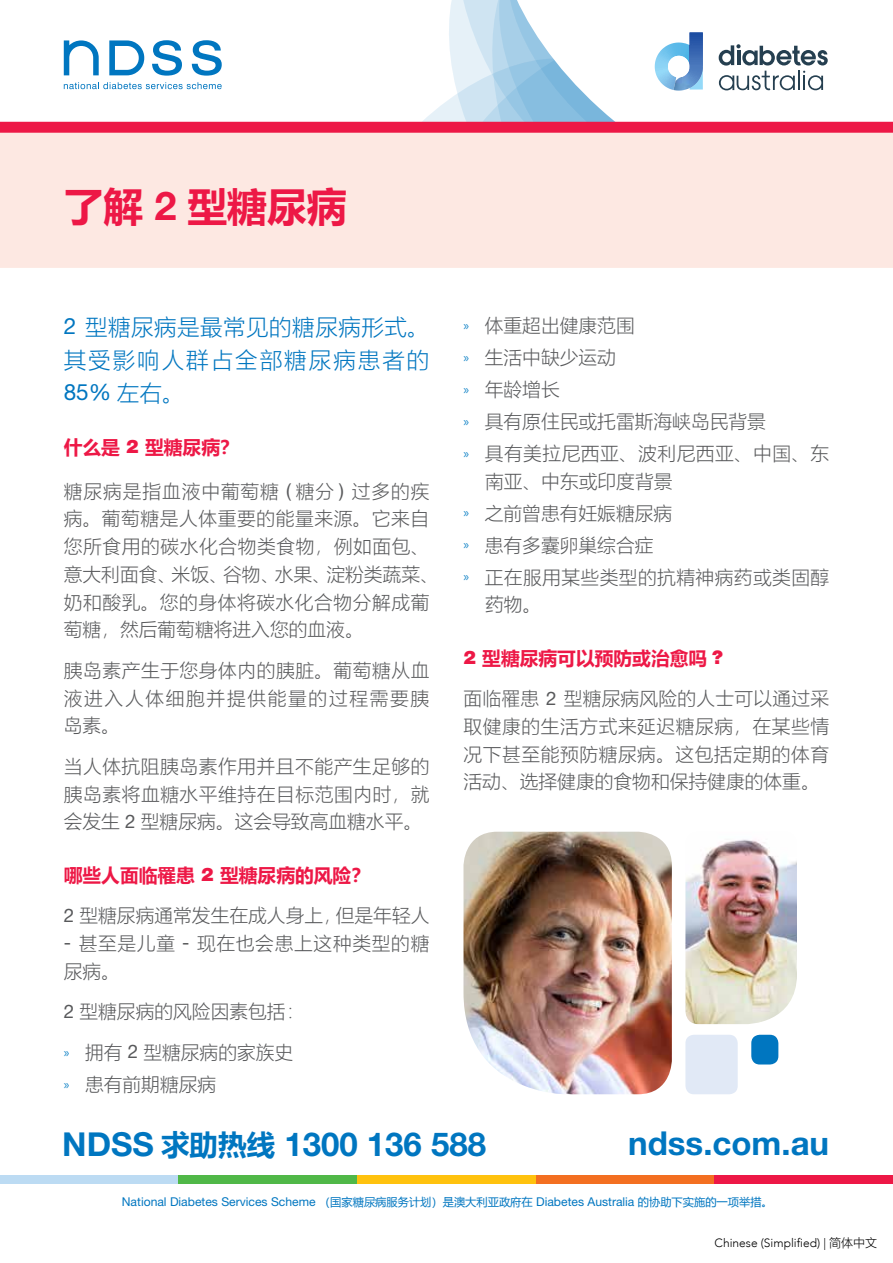
<style>
.page{position:relative;width:893px;height:1263px;background:#fff}
.page>*{position:absolute;margin:0;border:0;box-sizing:border-box;transform-origin:0 0}
.t1{font:700 39.75px "Microsoft Ya Hei UI";color:#ed1846}
.t2{font:700 33px "Helvetica Neue LT Std";color:#0076c0}
.t3{font:22.5px/33px "Microsoft Ya Hei UI Light";letter-spacing:.09em;color:#0076c0}
.t4{font:22.5px "Helvetica Neue LT Std";color:#0076c0}
.t5{font:18.75px/27.8px "Microsoft Ya Hei UI Light";letter-spacing:.025em;color:#58595b;text-align:justify}
.t6{font:18.75px/32px "Microsoft Ya Hei UI Light";color:#58595b}
.t7{font:700 18.75px "Microsoft Ya Hei UI";color:#ed1846}
.t8{font:12.15px "Helvetica Neue LT Std";color:#0076c0}
.t9{font:300 12px "Avenir";color:#000}
.s1{font-family:"Helvetica Neue LT Std"}
.s2{font-family:"Microsoft Ya Hei UI Light"}
.s3{font-family:"Helvetica Neue LT Std";font-weight:900}
.s4{font-family:"Myriad Pro";font-size:13.5px;color:#1a88c9}
.s5{font-family:"Microsoft Ya Hei UI";font-size:28.5px}
.s6{font-family:"Microsoft Ya Hei UI";font-size:11.25px}
.s7{font-family:"Microsoft Ya Hei UI Light";font-weight:400}
</style>
<div class="page">
<div style="left:0;top:232px;width:893px;height:36px;background:#fde8e2"></div>
<div style="left:0;top:133px;width:893px;height:99px;background:#fde8e2"></div>
<svg style="left:0;top:0;width:893px;height:133px"></svg>
<div style="left:357px;top:1176px;width:179px;height:8px;background:#ffc20e"></div>
<div style="left:0;top:1176px;width:179px;height:8px;background:#bcdbf3"></div>
<div style="left:179px;top:1176px;width:178px;height:8px;background:#50b848"></div>
<div style="left:536px;top:1176px;width:178px;height:8px;background:#f36f21"></div>
<div style="left:714px;top:1176px;width:179px;height:8px;background:#ed1846"></div>
<img style="left:463px;top:832px;width:209px;height:262px">
<img style="left:685px;top:839px;width:112px;height:185px">
<div style="left:751px;top:1035px;width:27px;height:29px;background:#0076c0;border-radius:9px"></div>
<div style="left:685px;top:1035px;width:53px;height:59px;background:#e1e9f6;border-radius:9px"></div>
<h1 class="t1" style="left:64px;top:179px;width:284px">了解 <span class="s1">2</span> 型糖尿病</h1>
<p class="t3" style="left:64px;top:310px;width:367px"><span class="s1">2</span> 型糖尿病是最常见的糖尿病形式。其受影响人群占全部糖尿病患者的</p>
<p class="t4" style="left:64px;top:379px;width:122px">85% <span class="s2">左右。</span></p>
<p class="t7" style="left:64px;top:434px;width:177px">什么是 <span class="s3">2</span> 型糖尿病？</p>
<p class="t5" style="left:64px;top:477px;width:377px;text-align:left">糖尿病是指血液中葡萄糖 <span class="s1">(</span> 糖分 <span class="s1">)</span> 过多的疾病。葡萄糖是人体重要的能量来源。它来自您所食用的碳水化合物类食物，例如面包、意大利面食、米饭、谷物、水果、淀粉类蔬菜、奶和酸乳。您的身体将碳水化合物分解成葡萄糖，然后葡萄糖将进入您的血液。</p>
<p class="t5" style="left:64px;top:656px;width:367px">胰岛素产生于您身体内的胰脏。葡萄糖从血液进入人体细胞并提供能量的过程需要胰岛素。</p>
<p class="t5" style="left:64px;top:752px;width:367px">当人体抗阻胰岛素作用并且不能产生足够的胰岛素将血糖水平维持在目标范围内时，就会发生 <span class="s1">2</span> 型糖尿病。这会导致高血糖水平。</p>
<p class="t7" style="left:64px;top:862px;width:308px">哪些人面临罹患 <span class="s3">2</span> 型糖尿病的风险？</p>
<p class="t6" style="left:64px;top:899px;width:367px"><span class="s1">2</span> 型糖尿病通常发生在成人身上，但是年轻人</p>
<p class="t5" style="left:64px;top:929px;width:367px"><span class="s1">-</span> 甚至是儿童 <span class="s1">-</span> 现在也会患上这种类型的糖尿病。</p>
<p class="t6" style="left:64px;top:991px;width:242px;line-height:40.5px"><span class="s1">2</span> 型糖尿病的风险因素包括：<span class="s4">»</span> 拥有 <span class="s1">2</span> 型糖尿病的家族史</p>
<p class="t6" style="left:64px;top:1067px;width:154px"><span class="s4">»</span> 患有前期糖尿病</p>
<p class="t6" style="left:463px;top:309px;width:367px"><span class="s4">»</span> 体重超出健康范围<br><span class="s4">»</span> 生活中缺少运动<br><span class="s4">»</span> 年龄增长<br><span class="s4">»</span> 具有原住民或托雷斯海峡岛民背景<br><span class="s4">»</span> 具有美拉尼西亚、波利尼西亚、中国、东</p>
<p class="t6" style="left:463px;top:464px;width:367px;text-indent:22px">南亚、中东或印度背景<br><span class="s4">»</span> 之前曾患有妊娠糖尿病<br><span class="s4">»</span> 患有多囊卵巢综合症<br><span class="s4">»</span> 正在服用某些类型的抗精神病药或类固醇</p>
<p class="t5" style="left:485px;top:590px;width:58px">药物。</p>
<p class="t7" style="left:463px;top:645px;width:261px"><span class="s3">2</span> 型糖尿病可以预防或治愈吗 <span class="s3">?</span></p>
<p class="t5" style="left:463px;top:684px;width:367px">面临罹患 <span class="s1">2</span> 型糖尿病风险的人士可以通过采取健康的生活方式来延迟糖尿病，在某些情况下甚至能预防糖尿病。这包括定期的体育活动、选择健康的食物和保持健康的体重。</p>
<h2 class="t2" style="left:62px;top:1124px;width:425px">NDSS <span class="s5">求助热线</span> 1300 136 588</h2>
<p class="t8" style="left:122px;top:1194px;width:652px">National Diabetes Services Scheme <span class="s6">（国家糖尿病服务计划）是澳大利亚政府在</span> Diabetes Australia <span class="s6">的协助下实施的一项举措。</span></p>
<p class="t9" style="left:715px;top:1236px;width:164px">Chinese (Simplified) | <span class="s7">简体中文</span></p>
<h2 class="t2" style="left:628px;top:1122px;width:203px">ndss.com.au</h2>
</div>
